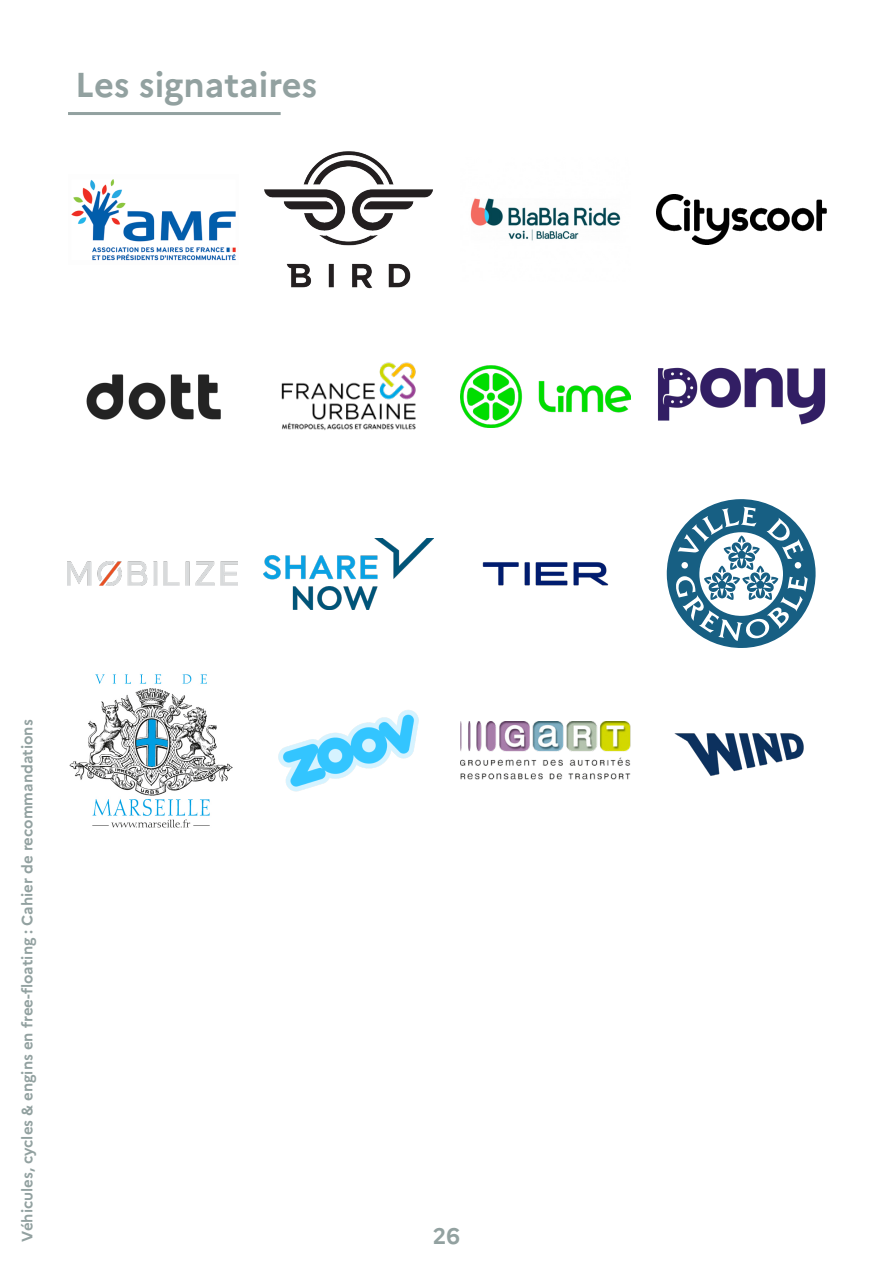
<style>
.page{position:relative;width:893px;height:1263px;background:#fff}
.page>*{position:absolute;margin:0;border:0;box-sizing:border-box;transform-origin:0 0}
.Chapitre-Rappel{font:700 34.5px "Marianne";color:#92a1a0}
.Numéro_de_page{font:700 22.5px "Marianne";color:#92a1a0}
.Rappel_Titre_Princip{font:700 15px "Marianne";color:#92a1a0}
</style>
<div class="page">
<hr style="left:68px;top:112px;width:213px;height:3px;background:#92a1a0">
<img style="left:71px;top:179px;width:165px;height:82px">
<img style="left:264px;top:151px;width:169px;height:138px">
<img style="left:470px;top:198px;width:151px;height:43px">
<img style="left:656px;top:195px;width:170px;height:50px">
<img style="left:86px;top:374px;width:135px;height:46px">
<img style="left:281px;top:362px;width:135px;height:69px">
<img style="left:460px;top:366px;width:170px;height:61px">
<img style="left:658px;top:367px;width:168px;height:58px">
<img style="left:67px;top:561px;width:170px;height:25px">
<img style="left:264px;top:538px;width:170px;height:71px">
<img style="left:482px;top:562px;width:127px;height:24px">
<svg style="left:666px;top:499px;width:150px;height:149px"></svg>
<img style="left:69px;top:674px;width:164px;height:154px">
<img style="left:278px;top:710px;width:141px;height:82px">
<img style="left:460px;top:721px;width:170px;height:59px">
<img style="left:674px;top:733px;width:130px;height:43px">
<p class="Chapitre-Rappel" style="left:75px;top:63px;width:244px">Les signataires</p>
<p class="Rappel_Titre_Princip" style="left:18px;top:1242px;width:524px;rotate:-90deg">Véhicules, cycles &amp; engins en free-floating : Cahier de recommandations</p>
<p class="Numéro_de_page" style="left:433px;top:1223px;width:28px">26</p>
</div>
